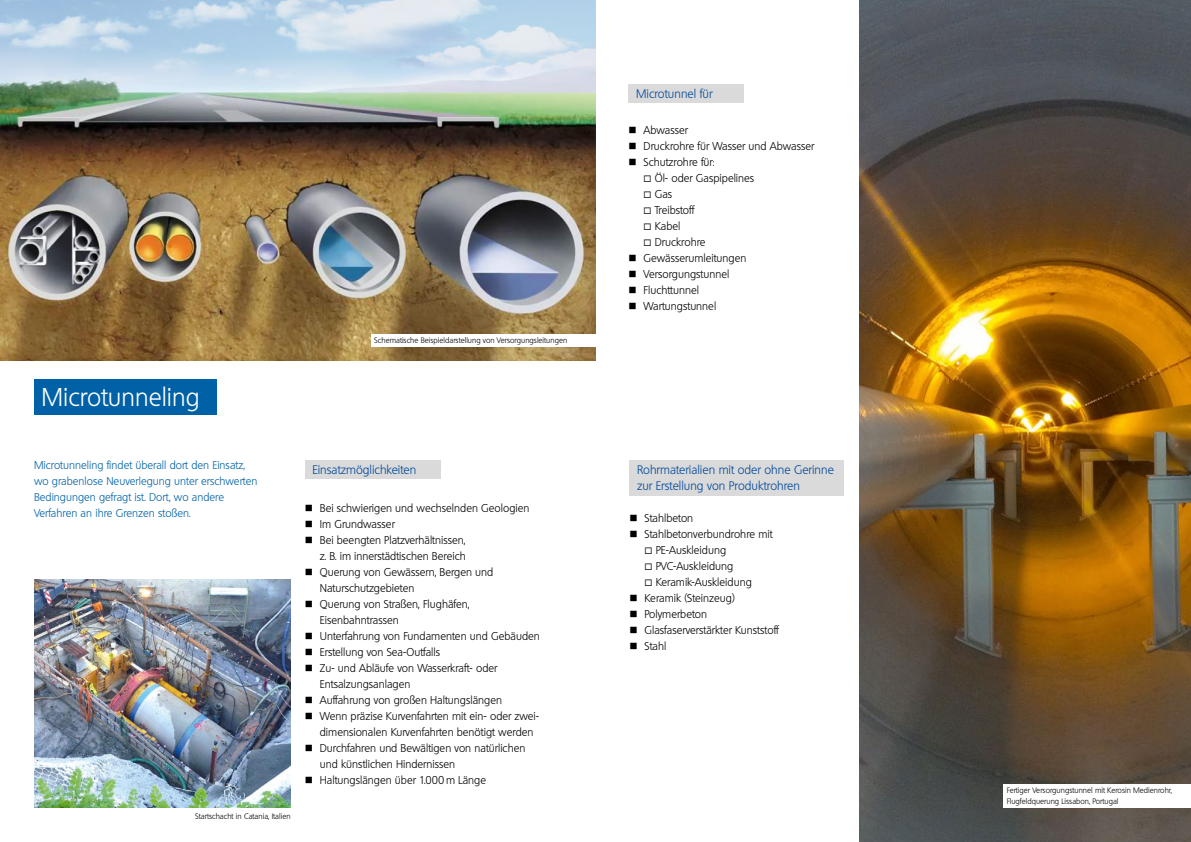
<style>
.page{position:relative;width:1191px;height:842px;background:#fff}
.page>*{position:absolute;margin:0;border:0;box-sizing:border-box;transform-origin:0 0}
.t1{font:300 25px "Quebec";color:#fff}
.t2{font:300 12px/16px "Quebec";color:#0061a7}
.t3{font:300 11px/16px "Quebec";color:#000}
.t4{font:300 11px/16px "Quebec";color:#0061a7}
.t5{font:300 7.7px/11px "Quebec";color:#000}
</style>
<div class="page">
<img style="left:0;top:0;width:595px;height:360px">
<img style="left:859px;top:0;width:332px;height:842px">
<div style="left:34px;top:379px;width:183px;height:36px;background:#0061a7"></div>
<div style="left:629px;top:460px;width:215px;height:36px;background:#dadada"></div>
<div style="left:305px;top:460px;width:135px;height:19px;background:#dadada"></div>
<div style="left:628px;top:84px;width:116px;height:19px;background:#dadada"></div>
<img style="left:34px;top:580px;width:257px;height:228px">
<div style="left:371px;top:334px;width:224px;height:13px;background:#fff"></div>
<div style="left:1003px;top:784px;width:188px;height:24px;background:#fff"></div>
<h1 class="t1" style="left:42px;top:381px;width:160px">Microtunneling</h1>
<p class="t5" style="left:374px;top:335px;width:194px">Schematische Beispieldarstellung von Versorgungsleitungen</p>
<p class="t4" style="left:34px;top:457px;width:225px">Microtunneling findet überall dort den Einsatz, wo grabenlose Neuverlegung unter erschwerten Bedingungen gefragt ist. Dort, wo andere Verfahren an ihre Grenzen stoßen.</p>
<p class="t5" style="left:195px;top:811px;width:97px">Startschacht in Catania, Italien</p>
<p class="t2" style="left:312px;top:461px;width:105px">Einsatzmöglichkeiten</p>
<p class="t3" style="left:305px;top:500px;width:226px">■ Bei schwierigen und wechselnden Geologien</p>
<p class="t3" style="left:305px;top:516px;width:91px">■ Im Grundwasser</p>
<p class="t3" style="left:305px;top:532px;width:162px;text-align:right">■ Bei beengten Platzverhältnissen, z. B. im innerstädtischen Bereich</p>
<p class="t3" style="left:320px;top:564px;width:175px;text-indent:-15px">■ Querung von Gewässern, Bergen und<br>Naturschutzgebieten</p>
<p class="t3" style="left:320px;top:596px;width:151px;text-indent:-15px">■ Querung von Straßen, Flughäfen,<br>Eisenbahntrassen</p>
<p class="t3" style="left:305px;top:628px;width:236px">■ Unterfahrung von Fundamenten und Gebäuden</p>
<p class="t3" style="left:305px;top:644px;width:137px">■ Erstellung von Sea-Outfalls</p>
<p class="t3" style="left:320px;top:660px;width:179px;text-indent:-15px">■ Zu- und Abläufe von Wasserkraft- oder<br>Entsalzungsanlagen</p>
<p class="t3" style="left:305px;top:692px;width:199px">■ Auffahrung von großen Haltungslängen</p>
<p class="t3" style="left:320px;top:708px;width:221px;text-indent:-15px">■ Wenn präzise Kurvenfahrten mit ein- oder zwei&shy;dimensionalen Kurvenfahrten benötigt werden</p>
<p class="t3" style="left:320px;top:740px;width:207px;text-indent:-15px">■ Durchfahren und Bewältigen von natürlichen und künstlichen Hindernissen</p>
<p class="t3" style="left:305px;top:772px;width:183px">■ Haltungslängen über 1.000 m Länge</p>
<p class="t2" style="left:636px;top:85px;width:78px">Microtunnel für</p>
<p class="t3" style="left:628px;top:122px;width:61px">■ Abwasser</p>
<p class="t3" style="left:628px;top:138px;width:187px">■ Druckrohre für Wasser und Abwasser</p>
<p class="t3" style="left:628px;top:154px;width:88px">■ Schutzrohre für:</p>
<p class="t3" style="left:643px;top:170px;width:112px">◻ Öl- oder Gaspipelines</p>
<p class="t3" style="left:643px;top:186px;width:30px">◻ Gas</p>
<p class="t3" style="left:643px;top:202px;width:52px">◻ Treibstoff</p>
<p class="t3" style="left:643px;top:218px;width:38px">◻ Kabel</p>
<p class="t3" style="left:643px;top:234px;width:64px">◻ Druckrohre</p>
<p class="t3" style="left:628px;top:250px;width:119px">■ Gewässerumleitungen</p>
<p class="t3" style="left:628px;top:266px;width:102px">■ Versorgungstunnel</p>
<p class="t3" style="left:628px;top:282px;width:72px">■ Fluchttunnel</p>
<p class="t3" style="left:628px;top:298px;width:89px">■ Wartungstunnel</p>
<p class="t2" style="left:637px;top:461px;width:198px">Rohrmaterialien mit oder ohne Gerinne zur Erstellung von Produktrohren</p>
<p class="t3" style="left:629px;top:510px;width:65px">■ Stahlbeton</p>
<p class="t3" style="left:629px;top:526px;width:145px">■ Stahlbetonverbundrohre mit</p>
<p class="t3" style="left:644px;top:542px;width:83px">◻ PE-Auskleidung</p>
<p class="t3" style="left:644px;top:558px;width:90px">◻ PVC-Auskleidung</p>
<p class="t3" style="left:644px;top:574px;width:109px">◻ Keramik-Auskleidung</p>
<p class="t3" style="left:629px;top:590px;width:107px">■ Keramik (Steinzeug)</p>
<p class="t3" style="left:629px;top:606px;width:79px">■ Polymerbeton</p>
<p class="t3" style="left:629px;top:622px;width:151px">■ Glasfaserverstärkter Kunststoff</p>
<p class="t3" style="left:629px;top:638px;width:38px">■ Stahl</p>
<p class="t5" style="left:1006px;top:785px;width:167px">Fertiger Versorgungstunnel mit Kerosin Medienrohr,<br>Flugfeldquerung Lissabon, Portugal</p>
</div>
